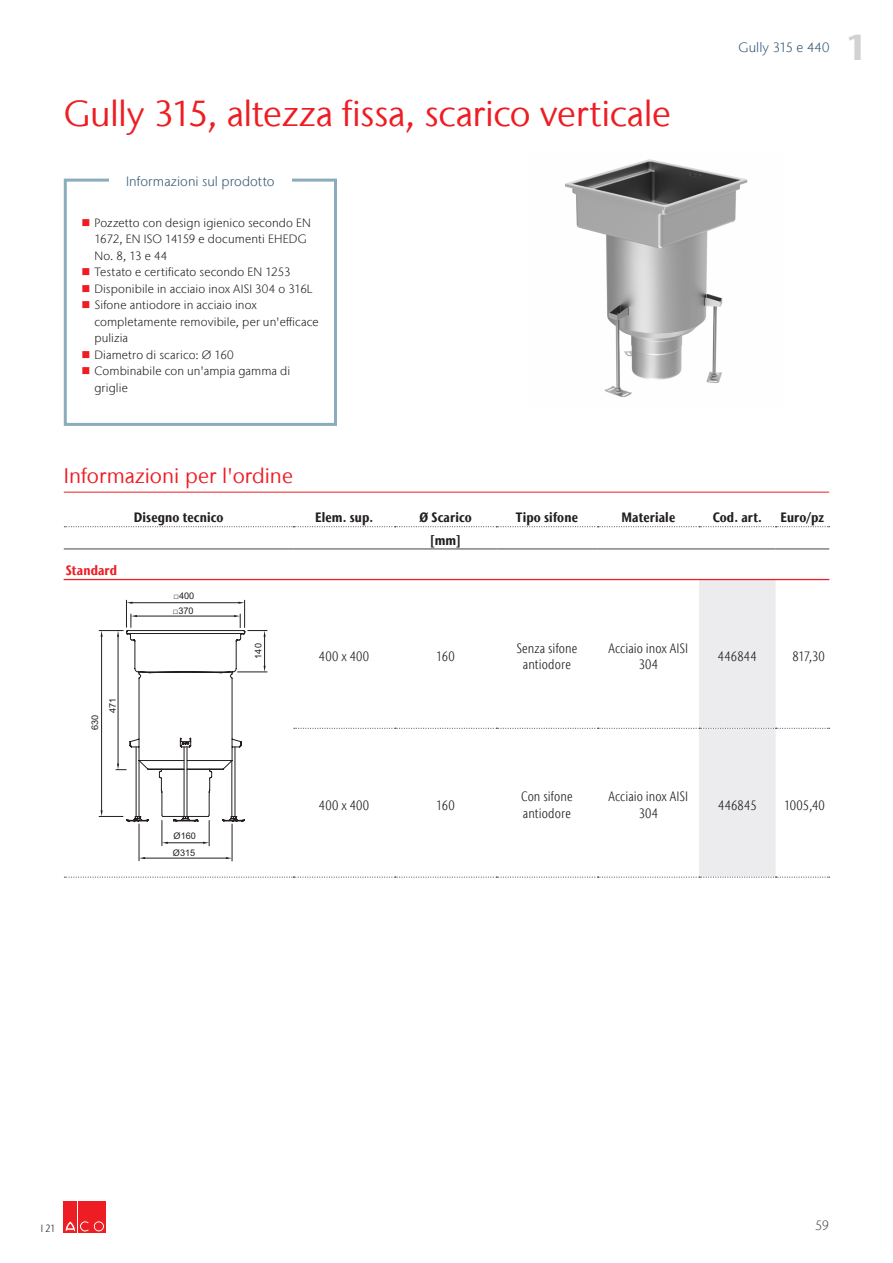
<style>
.page{position:relative;width:893px;height:1263px;background:#fff}
.page>*{position:absolute;margin:0;border:0;box-sizing:border-box;transform-origin:0 0}
.title1_across_it{font:36px "Stone Sans IIITC Com";letter-spacing:-.01em;color:#ee1d23}
.t1{font:700 36px "Stone Sans IIITC Com";color:#d1d2d4}
.title2_it{font:21px "Stone Sans IIITC Com";color:#ee1d23}
.testoTabella_C_it{font:300 condensed 13.5px/16.2px "Stone Sans IIITC Com";letter-spacing:.01em;color:#231f20;text-align:center}
.testataTabella_C_it{font:700 condensed 13.5px "Stone Sans IIITC Com";letter-spacing:.01em;color:#231f20}
.t2{font:300 13.5px "Stone Sans IIITC Com";letter-spacing:.005em;color:#335875}
.testoTabella_R_it{font:300 condensed 13.5px "Stone Sans IIITC Com";letter-spacing:-.005em;color:#231f20}
.codice_it{font:300 condensed 13.5px "Stone Sans IIITC Com";letter-spacing:.02em;color:#231f20}
.raggruppamento_it{font:700 condensed 13.5px "Stone Sans IIITC Com";letter-spacing:.01em;color:#ee1d23}
.t3{font:300 13.5px "Stone Sans IIITC Com";color:#57585a}
.t4{font:300 12px/16.5px "Stone Sans IIITC Com";letter-spacing:.01em;color:#231f20}
.t5{font:300 condensed 10.5px "Stone Sans IIITC Com";color:#231f20}
.t6{font:9.15px "Arial";color:#231f20}
</style>
<div class="page">
<div style="left:64px;top:1201px;width:13px;height:32px;background:#ee1d23"></div>
<div style="left:78px;top:1201px;width:13px;height:32px;background:#ee1d23"></div>
<svg style="left:65px;top:1221px;width:24px;height:11px"></svg>
<div style="left:92px;top:1201px;width:13px;height:32px;background:#ee1d23"></div>
<svg style="left:93px;top:1221px;width:11px;height:11px"></svg>
<div style="left:93px;top:1221px;width:12px;height:11px;border:1px solid #ee1d23;border-radius:50%"></div>
<div style="left:95px;top:1223px;width:7px;height:7px;background:#ee1d23;border-radius:50%"></div>
<div style="left:95px;top:1223px;width:7px;height:7px;border:1px solid #ee1d23;border-radius:50%"></div>
<hr style="left:64px;top:492px;width:765px;height:1px;background:#ee1d23">
<svg style="left:64px;top:526px;width:766px;height:1px"></svg>
<hr style="left:64px;top:548px;width:229px;height:1px;background:#57585a">
<hr style="left:293px;top:548px;width:102px;height:1px;background:#57585a">
<hr style="left:395px;top:548px;width:101px;height:1px;background:#57585a">
<hr style="left:496px;top:548px;width:102px;height:1px;background:#57585a">
<hr style="left:598px;top:548px;width:101px;height:1px;background:#57585a">
<hr style="left:699px;top:548px;width:77px;height:1px;background:#57585a">
<hr style="left:776px;top:548px;width:53px;height:1px;background:#57585a">
<svg style="left:64px;top:579px;width:766px;height:299px"></svg>
<img style="left:565px;top:159px;width:183px;height:239px">
<div style="left:64px;top:179px;width:273px;height:247px;border:3px solid #8aacbc"></div>
<div style="left:109px;top:172px;width:183px;height:22px;background:#fff"></div>
<p class="title1_across_it" style="left:64px;top:91px;width:609px">Gully 315, altezza fissa, scarico verticale</p>
<p class="t2" style="left:126px;top:173px;width:150px">Informazioni sul prodotto</p>
<p class="t4" style="left:94px;top:214px;width:218px">Pozzetto con design igienico secondo EN<br>1672, EN ISO 14159 e documenti EHEDG<br>No. 8, 13 e 44</p>
<p class="t4" style="left:94px;top:263px;width:198px">Testato e certificato secondo EN 1253</p>
<p class="t4" style="left:94px;top:280px;width:220px">Disponibile in acciaio inox AISI 304 o 316L</p>
<p class="t4" style="left:94px;top:296px;width:226px">Sifone antiodore in acciaio inox completamente removibile, per un'efficace pulizia</p>
<p class="t4" style="left:94px;top:346px;width:141px">Diametro di scarico: Ø 160</p>
<p class="t4" style="left:94px;top:362px;width:197px">Combinabile con un'ampia gamma di griglie</p>
<p class="t2" style="left:739px;top:39px;width:92px">Gully 315 e 440</p>
<h1 class="t1" style="left:845px;top:24px;width:24px">1</h1>
<p class="title2_it" style="left:64px;top:463px;width:231px">Informazioni per l'ordine</p>
<p class="testataTabella_C_it" style="left:134px;top:509px;width:91px">Disegno tecnico</p>
<p class="testataTabella_C_it" style="left:315px;top:509px;width:60px">Elem. sup.</p>
<p class="testataTabella_C_it" style="left:419px;top:509px;width:54px">Ø Scarico</p>
<p class="testataTabella_C_it" style="left:516px;top:509px;width:64px">Tipo sifone</p>
<p class="testataTabella_C_it" style="left:621px;top:509px;width:55px">Materiale</p>
<p class="testataTabella_C_it" style="left:713px;top:509px;width:51px">Cod. art.</p>
<p class="testataTabella_C_it" style="left:780px;top:509px;width:45px">Euro/pz</p>
<p class="testataTabella_C_it" style="left:430px;top:531px;width:33px">[mm]</p>
<p class="raggruppamento_it" style="left:66px;top:562px;width:53px">Standard</p>
<p class="t6" style="left:173px;top:604px;width:22px">□370</p>
<p class="t6" style="left:174px;top:590px;width:22px">□400</p>
<p class="t6" style="left:89px;top:730px;width:17px;rotate:-90deg">630</p>
<p class="t6" style="left:106px;top:713px;width:17px;rotate:-90deg">471</p>
<p class="t6" style="left:174px;top:830px;width:24px">Ø160</p>
<p class="t6" style="left:173px;top:846px;width:24px">Ø315</p>
<p class="t6" style="left:252px;top:659px;width:17px;rotate:-90deg">140</p>
<p class="testoTabella_C_it" style="left:319px;top:648px;width:52px">400 x 400</p>
<p class="testoTabella_C_it" style="left:436px;top:648px;width:20px">160</p>
<p class="testoTabella_C_it" style="left:516px;top:640px;width:63px">Senza sifone antiodore</p>
<p class="testoTabella_C_it" style="left:609px;top:640px;width:81px">Acciaio inox AISI<br>304</p>
<p class="codice_it" style="left:718px;top:648px;width:41px">446844</p>
<p class="testoTabella_R_it" style="left:792px;top:648px;width:34px">817,30</p>
<p class="testoTabella_C_it" style="left:319px;top:797px;width:52px">400 x 400</p>
<p class="testoTabella_C_it" style="left:436px;top:797px;width:20px">160</p>
<p class="testoTabella_C_it" style="left:521px;top:789px;width:53px">Con sifone</p>
<p class="testoTabella_C_it" style="left:523px;top:805px;width:49px">antiodore</p>
<p class="testoTabella_C_it" style="left:609px;top:789px;width:81px">Acciaio inox AISI<br>304</p>
<p class="codice_it" style="left:718px;top:797px;width:40px">446845</p>
<p class="testoTabella_R_it" style="left:784px;top:797px;width:42px">1005,40</p>
<p class="t5" style="left:41px;top:1221px;width:16px">I 21</p>
<p class="t3" style="left:815px;top:1217px;width:16px">59</p>
</div>
